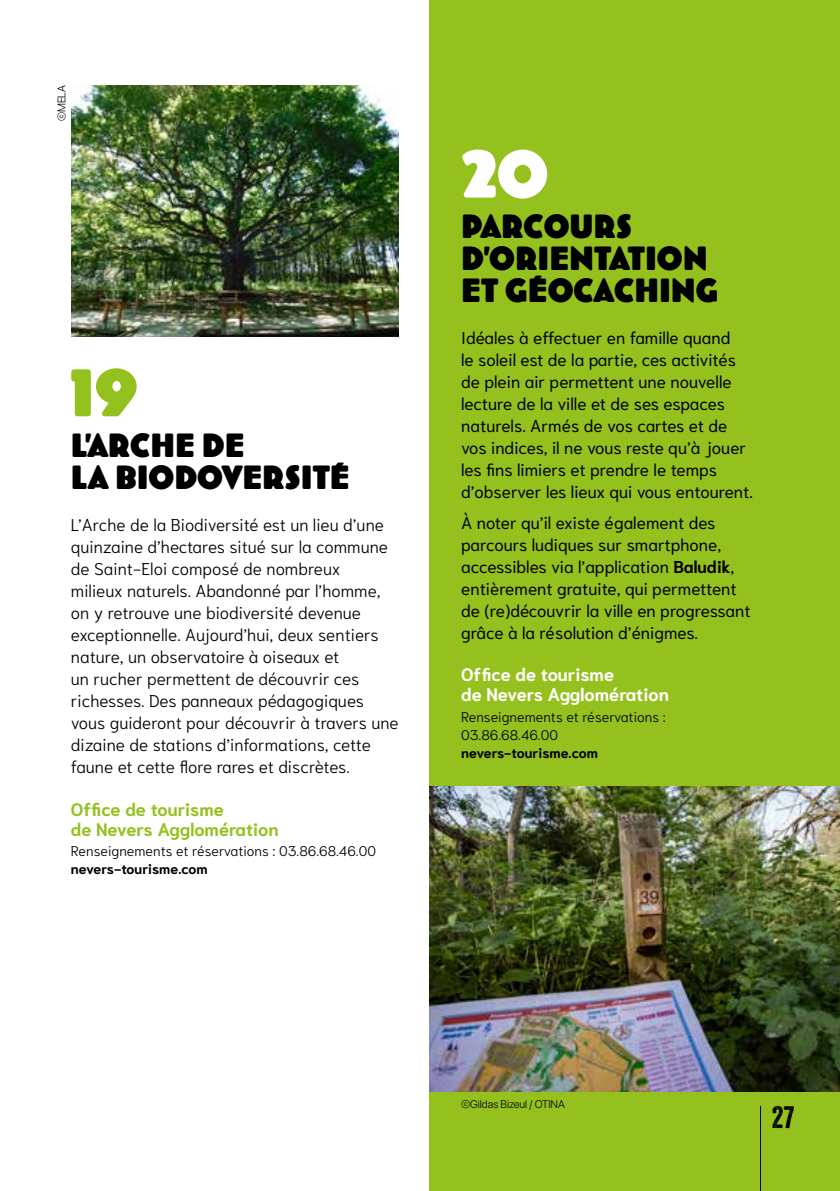
<style>
.page{position:relative;width:840px;height:1191px;background:#fff}
.page>*{position:absolute;margin:0;border:0;box-sizing:border-box;transform-origin:0 0}
.t1{font:64px "Bovine Round MVB";color:#95c11f}
.t2{font:64px "Bovine Round MVB";color:#fff}
.t3{font:32px/32px "Bovine Round MVB";color:#000}
.t4{font:30px "Veneer";color:#000}
.t5{font:700 18px/20px "Niramit";color:#95c11f}
.t6{font:700 18px/20px "Niramit";color:#fff}
.t7{font:17px/22px "Niramit";color:#000}
.t8{font:300 17px/22px "Niramit";color:#000}
.t9{font:300 14px/18px "Niramit";color:#000}
.t10{font:700 14px "Niramit";color:#000}
.t11{font:11px "SF Pro";color:#000}
.s1{font-weight:700}
</style>
<div class="page">
<div style="left:429px;top:0;width:410px;height:1191px;background:#95c11f"></div>
<hr style="left:759px;top:1106px;width:1px;height:85px;background:#000">
<img style="left:429px;top:786px;width:410px;height:305px">
<img style="left:72px;top:85px;width:327px;height:251px">
<p class="t11" style="left:55px;top:121px;width:38px;rotate:-90deg">©MELA</p>
<h1 class="t1" style="left:71px;top:360px;width:68px">19</h1>
<h2 class="t3" style="left:71px;top:430px;width:280px">L’ARCHE DE<br>LA BIODOVERSITÉ</h2>
<p class="t8" style="left:71px;top:513px;width:329px">L’Arche de la Biodiversité est un lieu d’une quinzaine d’hectares situé sur la commune de Saint-Eloi composé de nombreux<br>milieux naturels. Abandonné par l’homme, on y retrouve une biodiversité devenue exceptionnelle. Aujourd’hui, deux sentiers nature, un observatoire à oiseaux et<br>un rucher permettent de découvrir ces richesses. Des panneaux pédagogiques vous guideront pour découvrir à travers une dizaine de stations d’informations, cette faune et cette flore rares et discrètes.</p>
<p class="t5" style="left:71px;top:799px;width:209px">Office de tourisme<br>de Nevers Agglomération</p>
<p class="t9" style="left:71px;top:842px;width:306px">Renseignements et réservations : 03.86.68.46.00</p>
<p class="t10" style="left:71px;top:861px;width:138px">nevers-tourisme.com</p>
<h1 class="t2" style="left:461px;top:141px;width:89px">20</h1>
<h2 class="t3" style="left:461px;top:212px;width:259px">PARCOURS<br>D’ORIENTATION<br>ET GÉOCACHING</h2>
<p class="t7" style="left:461px;top:327px;width:293px">Idéales à effectuer en famille quand<br>le soleil est de la partie, ces activités de plein air permettent une nouvelle lecture de la ville et de ses espaces naturels. Armés de vos cartes et de vos indices, il ne vous reste qu’à jouer les fins limiers et prendre le temps d’observer les lieux qui vous entourent.</p>
<p class="t7" style="left:461px;top:511px;width:291px">À noter qu’il existe également des parcours ludiques sur smartphone, accessibles via l’application <span class="s1">Baludik</span>, entièrement gratuite, qui permettent de (re)découvrir la ville en progressant grâce à la résolution d’énigmes.</p>
<p class="t6" style="left:461px;top:665px;width:209px">Office de tourisme<br>de Nevers Agglomération</p>
<p class="t9" style="left:461px;top:708px;width:206px">Renseignements et réservations :<br>03.86.68.46.00</p>
<p class="t10" style="left:461px;top:745px;width:138px">nevers-tourisme.com</p>
<p class="t11" style="left:461px;top:1097px;width:105px">©Gildas Bizeul / OTINA</p>
<h3 class="t4" style="left:771px;top:1099px;width:24px">27</h3>
</div>
